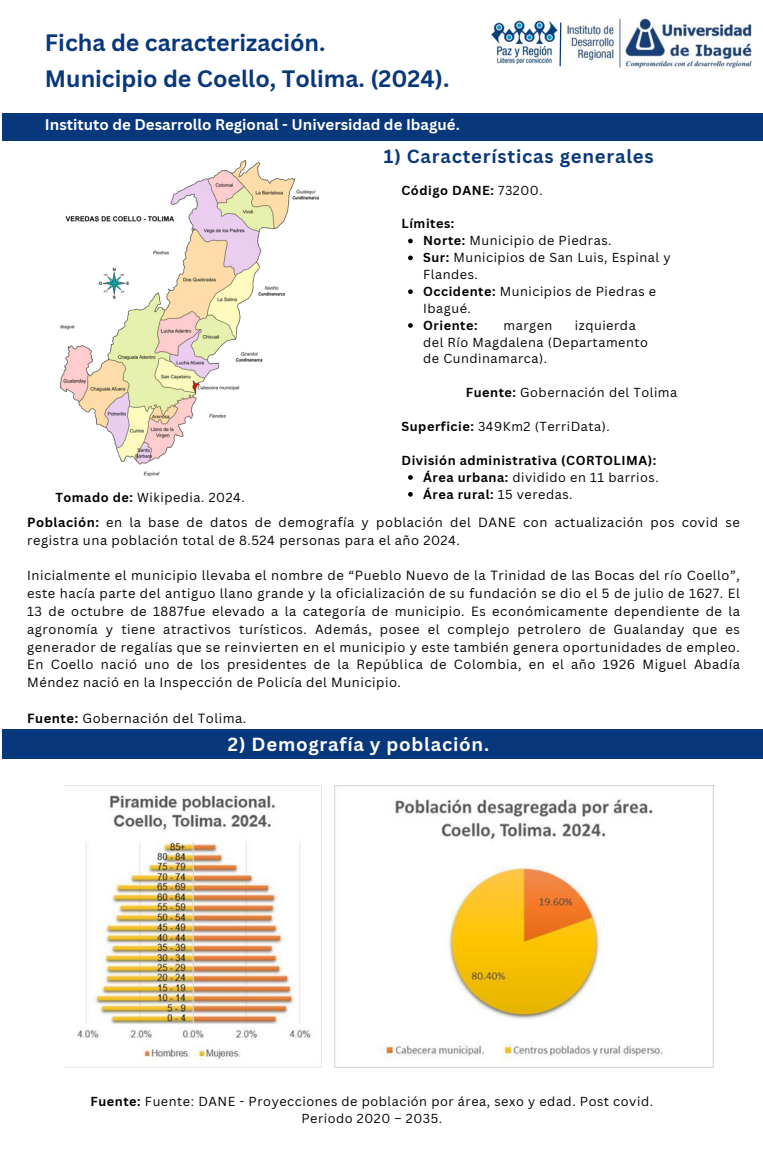
<style>
.page{position:relative;width:763px;height:1170px;background:#fff}
.page>*{position:absolute;margin:0;border:0;box-sizing:border-box;transform-origin:0 0}
.t1{font:700 23.12px/36.4px "Canva Sans";color:#08377c}
.t2{font:700 18.5px "Canva Sans";letter-spacing:.04em;color:#08377c}
.t3{font:700 18.5px "Canva Sans";letter-spacing:.045em;color:#fff}
.t4{font:700 15px "Canva Sans";color:#fff}
.t5{font:13px/17.8px "Canva Sans";letter-spacing:.04em;color:#000}
.t6{font:12.75px/16.9px "Canva Sans";letter-spacing:.04em;color:#000}
.t7{font:700 12.75px "Canva Sans";letter-spacing:.04em;color:#000}
.s1{font-weight:400}
.s2{font-weight:700}
</style>
<div class="page">
<div style="left:2px;top:113px;width:760px;height:28px;background:#08377c"></div>
<div style="left:2px;top:729px;width:760px;height:29px;background:#08377c"></div>
<img style="left:60px;top:159px;width:260px;height:318px">
<img style="left:65px;top:785px;width:256px;height:275px">
<img style="left:335px;top:785px;width:377px;height:282px">
<svg style="left:408px;top:238px;width:4px;height:5px"></svg>
<svg style="left:408px;top:255px;width:4px;height:5px"></svg>
<svg style="left:408px;top:289px;width:4px;height:5px"></svg>
<svg style="left:408px;top:323px;width:4px;height:5px"></svg>
<svg style="left:408px;top:475px;width:4px;height:4px"></svg>
<svg style="left:408px;top:492px;width:4px;height:4px"></svg>
<img style="left:566px;top:18px;width:186px;height:50px">
<img style="left:491px;top:20px;width:67px;height:45px">
<svg style="left:559px;top:22px;width:2px;height:45px"></svg>
<h3 class="t1" style="left:45px;top:24px;width:406px">Ficha de caracterización.<br>Municipio de Coello, Tolima. (2024).</h3>
<h2 class="t4" style="left:45px;top:114px;width:416px">Instituto de Desarrollo Regional - Universidad de Ibagué.</h2>
<p class="t2" style="left:383px;top:144px;width:271px">1) Características generales</p>
<p class="t7" style="left:401px;top:181px;width:143px">Código DANE: <span class="s1">73200.</span></p>
<p class="t7" style="left:401px;top:215px;width:54px">Límites:</p>
<p class="t6" style="left:423px;top:232px;width:190px"><span class="s2">Norte:</span> Municipio de Piedras.</p>
<p class="t6" style="left:423px;top:249px;width:249px"><span class="s2">Sur:</span> Municipios de San Luis, Espinal y<br>Flandes.</p>
<h4 class="t6" style="left:423px;top:282px;width:234px"><span class="s2">Occidente:</span> Municipios de Piedras e<br>Ibagué.</h4>
<p class="t7" style="left:423px;top:316px;width:56px">Oriente:</p>
<p class="t6" style="left:503px;top:316px;width:50px">margen</p>
<p class="t6" style="left:423px;top:316px;width:226px;text-indent:152px">izquierda del Río Magdalena (Departamento de Cundinamarca).</p>
<p class="t6" style="left:465px;top:384px;width:213px"><span class="s2">Fuente:</span> Gobernación del Tolima</p>
<p class="t6" style="left:401px;top:417px;width:210px"><span class="s2">Superficie:</span> 349Km2 (TerriData).</p>
<p class="t7" style="left:401px;top:451px;width:256px">División administrativa (CORTOLIMA):</p>
<p class="t6" style="left:423px;top:468px;width:237px"><span class="s2">Área urbana:</span> dividido en 11 barrios.</p>
<p class="t7" style="left:423px;top:485px;width:151px">Área rural: <span class="s1">15 veredas.</span></p>
<p class="t6" style="left:55px;top:488px;width:191px"><span class="s2">Tomado de:</span> Wikipedia. 2024.</p>
<p class="t5" style="left:27px;top:512px;width:714px"><span class="s2">Población:</span> en la base de datos de demografía y población del DANE con actualización pos covid se registra una población total de 8.524 personas para el año 2024.</p>
<h4 class="t5" style="left:27px;top:566px;width:714px;text-align:justify">Inicialmente el municipio llevaba el nombre de “Pueblo Nuevo de la Trinidad de las Bocas del río Coello”, este hacía parte del antiguo llano grande y la oficialización de su fundación se dio el 5 de julio de 1627. El 13 de octubre de 1887fue elevado a la categoría de municipio. Es económicamente dependiente de la agronomía y tiene atractivos turísticos. Además, posee el complejo petrolero de Gualanday que es generador de regalías que se reinvierten en el municipio y este también genera oportunidades de empleo.<br>En Coello nació uno de los presidentes de la República de Colombia, en el año 1926 Miguel Abadía Méndez nació en la Inspección de Policía del Municipio.</h4>
<p class="t5" style="left:27px;top:708px;width:221px"><span class="s2">Fuente:</span> Gobernación del Tolima.</p>
<h2 class="t3" style="left:228px;top:730px;width:262px">2) Demografía y población.</h2>
<p class="t6" style="left:90px;top:1092px;width:563px;line-height:17.4px;text-align:center"><span class="s2">Fuente:</span> Fuente: DANE - Proyecciones de población por área, sexo y edad. Post covid.<br>Periodo 2020 – 2035.</p>
</div>
